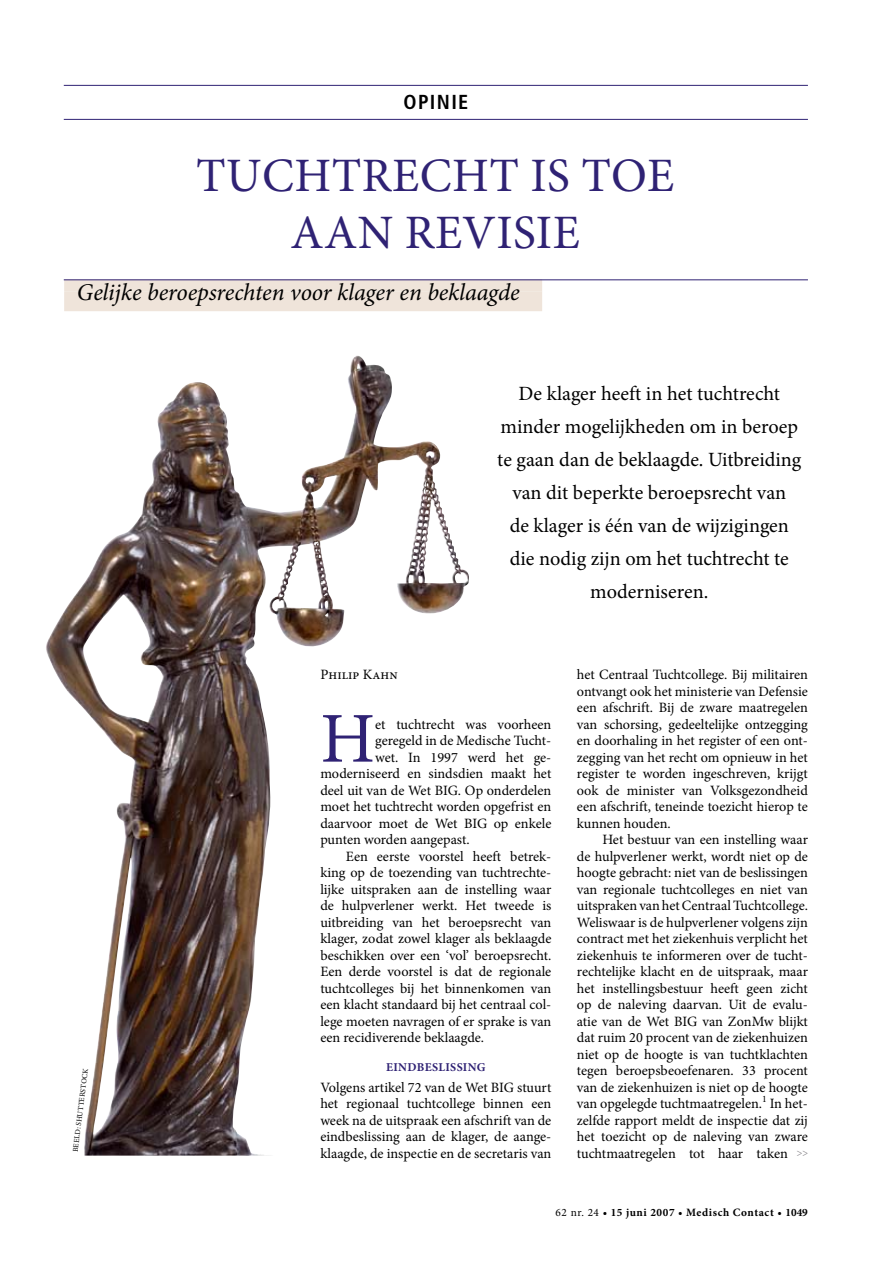
<style>
.page{position:relative;width:893px;height:1263px;background:#fff}
.page>*{position:absolute;margin:0;border:0;box-sizing:border-box;transform-origin:0 0}
.t1{font:71.55px "Minion Pro";color:#2f2274}
.t2{font:48px/57px "Minion Pro";letter-spacing:.01em;color:#2f2274;text-align:center}
.t3{font:italic 24px "Minion Pro";letter-spacing:-.005em;color:#000}
.t4{font:20.25px/33px "Minion Pro";color:#000;text-align:center}
.t5{font:700 condensed 20.25px "Frutiger";letter-spacing:.065em;color:#000}
.t6{font:14.25px/16.5px "Minion Pro";color:#000;text-align:justify}
.t7{font:700 12px "Minion Pro";letter-spacing:.03em;color:#2f2274}
.t8{font:700 11.25px "Minion Pro";letter-spacing:.05em;color:#000}
.t9{font:7.5px "Minion Pro";color:#000}
.s1{font-weight:400}
</style>
<div class="page">
<hr style="left:64px;top:85px;width:744px;height:1px;background:#2f2274">
<div style="left:64px;top:279px;width:478px;height:12px;background:#efe4da"></div>
<div style="left:64px;top:291px;width:478px;height:20px;background:#efe4da"></div>
<hr style="left:64px;top:279px;width:744px;height:1px;background:#2f2274">
<hr style="left:64px;top:119px;width:744px;height:1px;background:#2f2274">
<img style="left:46px;top:379px;width:382px;height:776px">
<h3 class="t5" style="left:403px;top:90px;width:66px">OPINIE</h3>
<h2 class="t2" style="left:196px;top:148px;width:480px">Tuchtrecht is toe aan revisie</h2>
<h3 class="t3" style="left:77px;top:276px;width:444px">Gelijke beroepsrechten voor klager en beklaagde</h3>
<p class="t9" style="left:70px;top:1151px;width:84px;rotate:-83deg">Beeld : shutt erst ock</p>
<h3 class="t4" style="left:497px;top:377px;width:306px">De klager heeft in het tuchtrecht minder mogelijk-heden om in beroep te gaan dan de beklaagde. Uitbreiding van dit beperkte beroepsrecht van<br>de klager is één van de wijzigingen die nodig zijn om het tuchtrecht te moderniseren.</h3>
<p class="t6" style="left:320px;top:666px;width:79px">Philip Kahn</p>
<h1 class="t1" style="left:320px;top:691px;width:51px">H</h1>
<p class="t6" style="left:375px;top:716px;width:178px">et tuchtrecht was voorheen</p>
<p class="t6" style="left:375px;top:732px;width:178px">geregeld in de Medische Tucht-</p>
<p class="t6" style="left:375px;top:749px;width:178px">wet. In 1997 werd het ge-</p>
<p class="t6" style="left:320px;top:765px;width:233px">moderniseerd en sindsdien maakt het</p>
<p class="t6" style="left:320px;top:782px;width:233px">deel uit van de Wet BIG. Op onderdelen</p>
<p class="t6" style="left:320px;top:798px;width:232px">moet het tuchtrecht worden opgefrist en</p>
<p class="t6" style="left:320px;top:815px;width:233px">daarvoor moet de Wet BIG op enkele</p>
<p class="t6" style="left:320px;top:831px;width:151px">punten worden aangepast.</p>
<p class="t6" style="left:346px;top:848px;width:207px">Een eerste voorstel heeft betrek-</p>
<p class="t6" style="left:320px;top:864px;width:233px">king op de toezending van tuchtrechte-</p>
<p class="t6" style="left:320px;top:881px;width:233px">lijke uitspraken aan de instelling waar</p>
<p class="t6" style="left:320px;top:897px;width:233px">de hulpverlener werkt. Het tweede is</p>
<p class="t6" style="left:320px;top:914px;width:233px">uitbreiding van het beroepsrecht van</p>
<p class="t6" style="left:320px;top:930px;width:233px">klager, zodat zowel klager als beklaagde</p>
<p class="t6" style="left:320px;top:947px;width:233px">beschikken over een ‘vol’ beroepsrecht.</p>
<p class="t6" style="left:320px;top:963px;width:232px">Een derde voorstel is dat de regionale</p>
<p class="t6" style="left:320px;top:980px;width:233px">tuchtcolleges bij het binnenkomen van</p>
<p class="t6" style="left:320px;top:996px;width:233px">een klacht standaard bij het centraal col-</p>
<p class="t6" style="left:320px;top:1013px;width:233px">lege moeten navragen of er sprake is van</p>
<p class="t6" style="left:320px;top:1029px;width:165px">een recidiverende beklaagde.</p>
<p class="t7" style="left:386px;top:1058px;width:101px">Eindbeslissing</p>
<p class="t6" style="left:320px;top:1079px;width:233px">Volgens artikel 72 van de Wet BIG stuurt het regionaal tuchtcollege binnen een week na de uitspraak een afschrift van de eindbeslissing aan de klager, de aange&shy;klaagde, de inspectie en de secretaris van</p>
<p class="t6" style="left:577px;top:666px;width:233px">het Centraal Tuchtcollege. Bij militairen ontvangt ook het ministerie van Defensie een afschrift. Bij de zware maatregelen van schorsing, gedeeltelijke ontzegging en doorhaling in het register of een ont&shy;zegging van het recht om opnieuw in het register te worden ingeschreven, krijgt ook de minister van Volksgezondheid een afschrift, teneinde toezicht hierop te kunnen houden.</p>
<p class="t6" style="left:577px;top:831px;width:233px;text-indent:26px">Het bestuur van een instelling waar de hulpverlener werkt, wordt niet op de hoogte gebracht: niet van de beslissingen van regionale tuchtcolleges en niet van uitspraken van het Centraal Tuchtcollege.<br>Weliswaar is de hulpverlener volgens zijn contract met het ziekenhuis verplicht het ziekenhuis te informeren over de tucht&shy;rechtelijke klacht en de uitspraak, maar het instellingsbestuur heeft geen zicht op de naleving daarvan. Uit de evalu&shy;atie van de Wet BIG van ZonMw blijkt dat ruim 20 procent van de ziekenhuizen niet op de hoogte is van tuchtklachten tegen beroepsbeoefenaren. 33 procent van de ziekenhuizen is niet op de hoogte van opgelegde tuchtmaatregelen.<sup>1</sup> In het&shy;zelfde rapport meldt de inspectie dat zij het toezicht op de naleving van zware tuchtmaatregelen tot haar taken</p>
<p class="t8" style="left:556px;top:1204px;width:254px"><span class="s1">62 nr. 24</span> • 15 juni 2007 • Medisch Contact • 1049</p>
</div>
